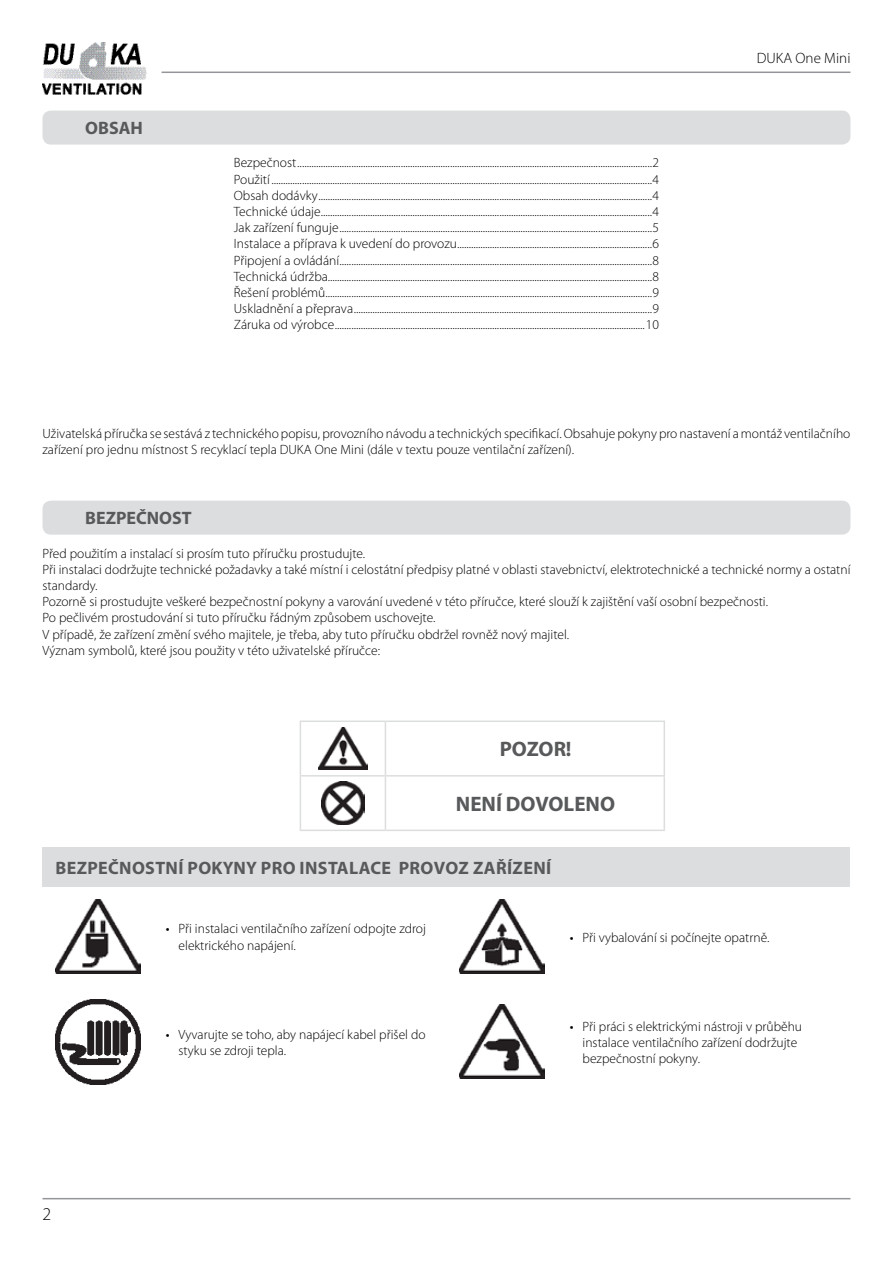
<style>
.page{position:relative;width:893px;height:1263px;background:#fff}
.page>*{position:absolute;margin:0;border:0;box-sizing:border-box;transform-origin:0 0}
.t1{font:700 21px "Myriad Pro";color:#58595b}
.t2{font:700 18px "Myriad Pro";letter-spacing:.02em;color:#58595b}
.t3{font:700 18px "Myriad Pro";color:#58595b}
.t4{font:300 18px "Myriad Pro";color:#000}
.t5{font:300 15px "Myriad Pro";color:#000}
.t6{font:300 13.5px/16.2px "Myriad Pro";color:#000}
.s1{font-weight:400}
</style>
<div class="page">
<hr style="left:43px;top:1198px;width:807px;height:1px;background:#939598">
<hr style="left:162px;top:72px;width:688px;height:1px;background:#939598">
<img style="left:43px;top:43px;width:103px;height:51px">
<hr style="left:300px;top:720px;width:85px;height:2px;background:#dcddde">
<hr style="left:300px;top:722px;width:1px;height:53px;background:#dcddde">
<hr style="left:385px;top:720px;width:280px;height:2px;background:#dcddde">
<hr style="left:385px;top:722px;width:1px;height:53px;background:#dcddde">
<hr style="left:664px;top:722px;width:1px;height:53px;background:#dcddde">
<hr style="left:300px;top:775px;width:85px;height:1px;background:#dcddde">
<hr style="left:300px;top:776px;width:1px;height:53px;background:#dcddde">
<hr style="left:385px;top:775px;width:280px;height:1px;background:#dcddde">
<hr style="left:385px;top:776px;width:1px;height:53px;background:#dcddde">
<hr style="left:664px;top:776px;width:1px;height:53px;background:#dcddde">
<hr style="left:300px;top:829px;width:85px;height:2px;background:#dcddde">
<hr style="left:385px;top:829px;width:280px;height:2px;background:#dcddde">
<img style="left:319px;top:727px;width:48px;height:43px">
<img style="left:322px;top:782px;width:42px;height:42px">
<div style="left:43px;top:111px;width:807px;height:34px;background:#dcddde;border-radius:9px"></div>
<div style="left:43px;top:501px;width:807px;height:34px;background:#dcddde;border-radius:9px"></div>
<div style="left:43px;top:847px;width:807px;height:39px;background:#dcddde"></div>
<img style="left:55px;top:899px;width:85px;height:74px">
<img style="left:459px;top:899px;width:85px;height:74px">
<img style="left:55px;top:999px;width:85px;height:85px">
<img style="left:459px;top:1004px;width:85px;height:75px">
<h2 class="t2" style="left:85px;top:117px;width:59px">OBSAH</h2>
<p class="t6" style="left:234px;top:155px;width:427px;text-align:justify">Bezpečnost.......................................................................................................................................................2<br>Použití ..................................................................................................................................................................4<br>Obsah dodávky..............................................................................................................................................4<br>Technické údaje.............................................................................................................................................4<br>Jak zařízení funguje.....................................................................................................................................5<br>Instalace a příprava k uvedení do provozu...................................................................................6<br>Připojení a ovládání.....................................................................................................................................8<br>Technická údržba..........................................................................................................................................8<br>Řešení problémů...........................................................................................................................................9<br>Uskladnění a přeprava...............................................................................................................................9<br>Záruka od výrobce....................................................................................................................................10</p>
<p class="t5" style="left:757px;top:50px;width:95px">DUKA One Mini</p>
<p class="t6" style="left:43px;top:426px;width:809px">Uživatelská příručka se sestává z technického popisu, provozního návodu a technických specifikací. Obsahuje pokyny pro nastavení a montáž ventilačního zařízení pro jednu místnost S recyklací tepla DUKA One Mini (dále v textu pouze ventilační zařízení).</p>
<h2 class="t3" style="left:85px;top:507px;width:108px">BEZPEČNOST</h2>
<p class="t6" style="left:43px;top:545px;width:809px">Před použitím a instalací si prosím tuto příručku prostudujte.<br>Při instalaci dodržujte technické požadavky a také místní i celostátní předpisy platné v oblasti stavebnictví, elektrotechnické a technické normy a ostatní standardy.<br>Pozorně si prostudujte veškeré bezpečnostní pokyny a varování uvedené v této příručce, které slouží k zajištění vaší osobní bezpečnosti.<br>Po pečlivém prostudování si tuto příručku řádným způsobem uschovejte.<br>V případě, že zařízení změní svého majitele, je třeba, aby tuto příručku obdržel rovněž nový majitel.<br>Význam symbolů, které jsou použity v této uživatelské příručce:</p>
<h1 class="t1" style="left:500px;top:736px;width:73px">POZOR!</h1>
<h1 class="t1" style="left:456px;top:790px;width:161px">NENÍ DOVOLENO</h1>
<h2 class="t2" style="left:55px;top:856px;width:497px">BEZPEČNOSTNÍ POKYNY PRO INSTALACE PROVOZ ZAŘÍZENÍ</h2>
<p class="t6" style="left:179px;top:921px;width:249px;text-indent:-13px"><span class="s1">•</span> Při instalaci ventilačního zařízení odpojte zdroj elektrického napájení.</p>
<p class="t6" style="left:570px;top:929px;width:201px"><span class="s1">•</span> Při vybalování si počínejte opatrně.</p>
<h2 class="t4" style="left:43px;top:1204px;width:10px">2</h2>
<p class="t6" style="left:179px;top:1026px;width:248px;text-indent:-13px"><span class="s1">•</span> Vyvarujte se toho, aby napájecí kabel přišel do styku se zdroji tepla.</p>
<p class="t6" style="left:583px;top:1018px;width:221px;text-indent:-13px"><span class="s1">•</span> Při práci s elektrickými nástroji v průběhu instalace ventilačního zařízení dodržujte bezpečnostní pokyny.</p>
</div>
